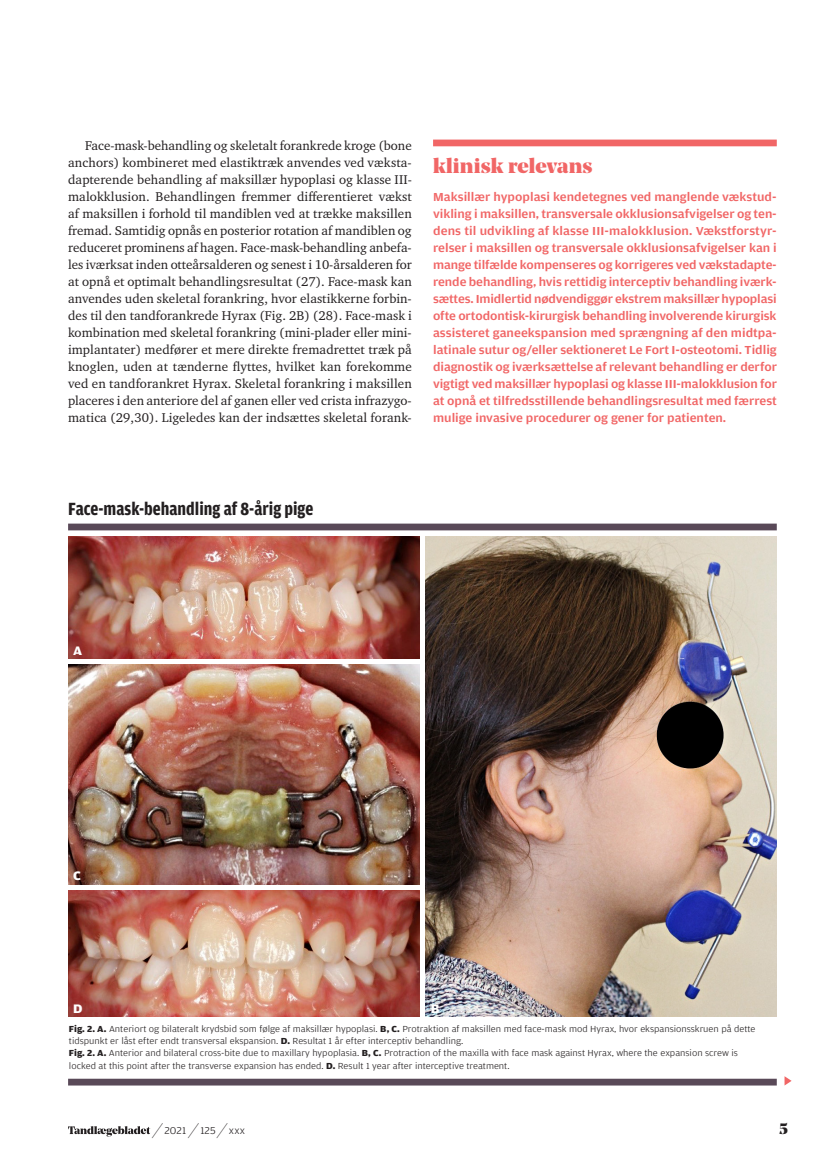
<style>
.page{position:relative;width:830px;height:1157px;background:#fff}
.page>*{position:absolute;margin:0;border:0;box-sizing:border-box;transform-origin:0 0}
.Klinisk_relevans_o{font:900 21px "Noe Display";letter-spacing:.01em;color:#f16666}
.Tabel_Rubrik{font:700 18.75px "Amplitude Condensed";color:#231f20}
.t1{font:900 15px "Noe Display";color:#231f20}
.Brød_med_indryk{font:13.05px/17px "Charter ITC Std";letter-spacing:.01em;color:#231f20;text-align:justify}
.Tabel_A__B_mm{font:700 13.05px "Amplitude Wide";color:#fff}
.Klinisk_relevans_b{font:500 12.3px/17px "Amplitude Wide";color:#f16666;text-align:justify}
.t2{font:300 10.5px "Amplitude Wide";letter-spacing:.02em;color:#231f20}
.Tabel_billedtekst{font:300 9.3px/12.5px "Amplitude Wide";color:#231f20}
.s1{font-weight:700}
.s2{font-family:"Noe Display";font-weight:900;font-size:21px}
</style>
<div class="page">
<div style="left:433px;top:140px;width:343px;height:6px;background:#f16666"></div>
<svg style="left:784px;top:1076px;width:7px;height:9px"></svg>
<svg style="left:68px;top:523px;width:708px;height:562px"></svg>
<img style="left:68px;top:537px;width:351px;height:122px">
<img style="left:425px;top:537px;width:351px;height:480px">
<div style="left:68px;top:659px;width:354px;height:47px;background:#fff"></div>
<img style="left:68px;top:890px;width:351px;height:127px">
<img style="left:68px;top:664px;width:351px;height:220px">
<svg style="left:68px;top:1126px;width:82px;height:10px"></svg>
<p class="Brød_med_indryk" style="left:68px;top:137px;width:345px;text-indent:17px">Face-mask-behandling og skeletalt forankrede kroge (bone anchors) kombineret med elastiktræk anvendes ved væksta&shy;dapterende behandling af maksillær hypoplasi og klasse III&shy;malokklusion. Behandlingen fremmer differentieret vækst af maksillen i forhold til mandiblen ved at trække maksillen fremad. Samtidig opnås en posterior rotation af mandiblen og reduceret prominens af hagen. Face-mask-behandling anbefa&shy;les iværksat inden otteårsalderen og senest i 10-årsalderen for at opnå et optimalt behandlingsresultat (27). Face-mask kan anvendes uden skeletal forankring, hvor elastikkerne forbin&shy;des til den tandforankrede Hyrax (Fig. 2B) (28). Face-mask i kombination med skeletal forankring (mini-plader eller mini&shy;implantater) medfører et mere direkte fremadrettet træk på knoglen, uden at tænderne flyttes, hvilket kan forekomme ved en tandforankret Hyrax. Skeletal forankring i maksillen placeres i den anteriore del af ganen eller ved crista infrazygo&shy;matica (29,30). Ligeledes kan der indsættes skeletal forank-</p>
<p class="Klinisk_relevans_o" style="left:433px;top:152px;width:161px">klinisk relevans</p>
<p class="Klinisk_relevans_b" style="left:433px;top:188px;width:345px">Maksillær hypoplasi kendetegnes ved manglende vækstud&shy;vikling i maksillen, transversale okklusionsafvigelser og ten&shy;dens til udvikling af klasse III-malokklusion. Vækstforstyr&shy;relser i maksillen og transversale okklusionsafvigelser kan i mange tilfælde kompenseres og korrigeres ved vækstadapte&shy;rende behandling, hvis rettidig interceptiv behandling iværk&shy;sættes. Imidlertid nødvendiggør ekstrem maksillær hypoplasi ofte ortodontisk-kirurgisk behandling involverende kirurgisk assisteret ganeekspansion med sprængning af den midtpa&shy;latinale sutur og/eller sektioneret Le Fort I-osteotomi. Tidlig diagnostik og iværksættelse af relevant behandling er derfor vigtigt ved maksillær hypoplasi og klasse III-malokklusion for at opnå et tilfredsstillende behandlingsresultat med færrest mulige invasive procedurer og gener for patienten.</p>
<p class="Tabel_Rubrik" style="left:68px;top:499px;width:246px">Face-mask-behandling af 8-årig pige</p>
<p class="Tabel_A__B_mm" style="left:73px;top:644px;width:11px">A</p>
<p class="Tabel_A__B_mm" style="left:73px;top:868px;width:9px">C</p>
<p class="Tabel_A__B_mm" style="left:73px;top:1001px;width:11px">D</p>
<p class="Tabel_A__B_mm" style="left:430px;top:1001px;width:10px">B</p>
<p class="Tabel_billedtekst" style="left:69px;top:1022px;width:687px"><span class="s1">Fig. 2. A.</span> Anteriort og bilateralt krydsbid som følge af maksillær hypoplasi. <span class="s1">B, C.</span> Protraktion af maksillen med face-mask mod Hyrax, hvor ekspansionsskruen på dette tidspunkt er låst efter endt transversal ekspansion. <span class="s1">D.</span> Resultat 1 år efter interceptiv behandling.</p>
<p class="Tabel_billedtekst" style="left:69px;top:1047px;width:670px"><span class="s1">Fig. 2. A.</span> Anterior and bilateral cross-bite due to maxillary hypoplasia. <span class="s1">B, C.</span> Protraction of the maxilla with face mask against Hyrax, where the expansion screw is locked at this point after the transverse expansion has ended. <span class="s1">D.</span> Result 1 year after interceptive treatment.</p>
<p class="t2" style="left:157px;top:1124px;width:90px"><span class="s2">∕</span> 2021 <span class="s2">∕</span> 125 <span class="s2">∕</span> xxx</p>
<p class="t1" style="left:778px;top:1118px;width:10px">5</p>
</div>
